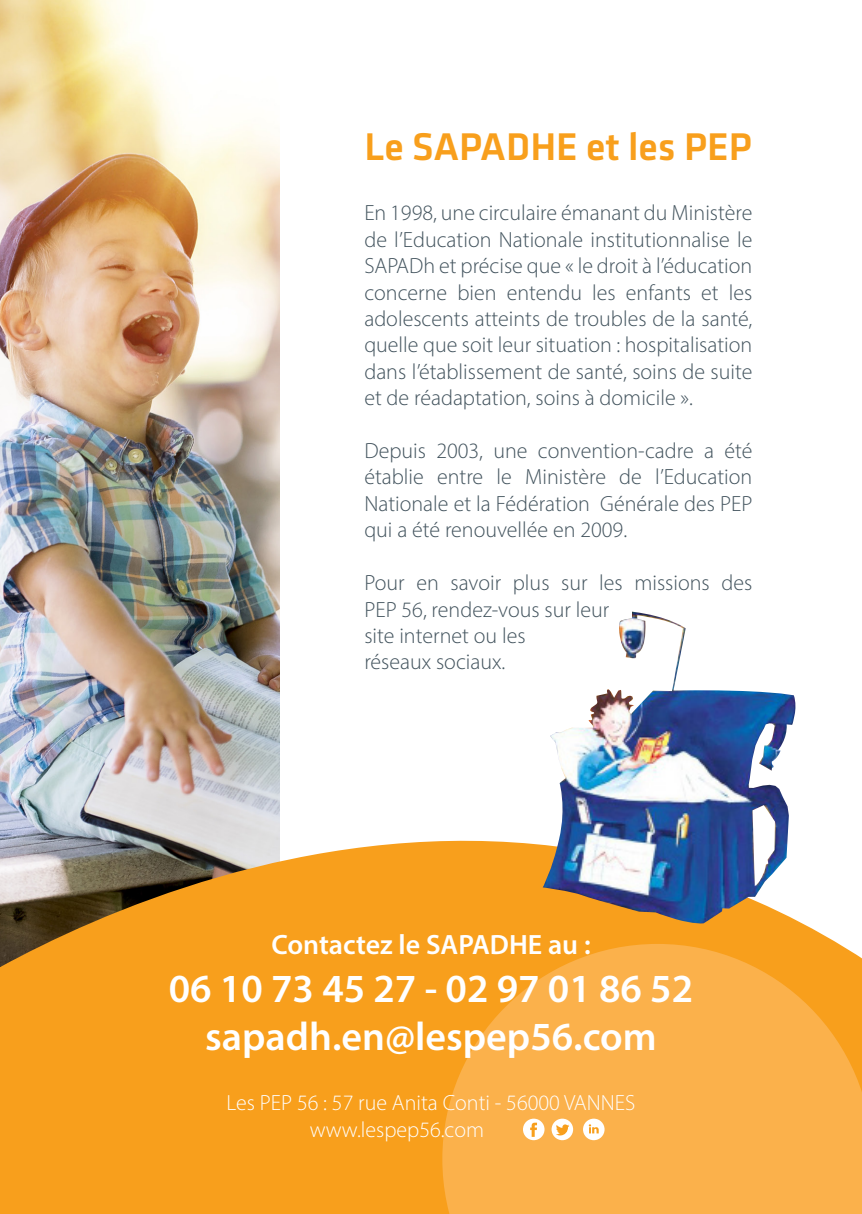
<style>
.page{position:relative;width:862px;height:1214px;background:#fff}
.page>*{position:absolute;margin:0;border:0;box-sizing:border-box;transform-origin:0 0}
.t1{font:600 40px "Myriad Pro";color:#fff}
.t2{font:500 40px "Klavika";color:#f89f1c}
.t3{font:600 28px "Myriad Pro";color:#fff}
.t4{font:300 22px/26.4px "Myriad Pro";color:#42535d;text-align:justify}
.t5{font:300 22px "Myriad Pro";color:#fff}
</style>
<div class="page">
<img style="left:0;top:0;width:280px;height:628px">
<svg style="left:0;top:628px;width:837px;height:585px;fill:#f89f1c"></svg>
<svg style="left:442px;top:943px;width:420px;height:270px;background:#faad42"></svg>
<img style="left:543px;top:611px;width:255px;height:313px">
<div style="left:523px;top:1118px;width:21px;height:21px;background:#fff;border-radius:50%"></div>
<svg style="left:530px;top:1122px;width:7px;height:14px"></svg>
<div style="left:551px;top:1118px;width:22px;height:21px;background:#fff;border-radius:50%"></div>
<svg style="left:556px;top:1124px;width:13px;height:11px"></svg>
<div style="left:583px;top:1118px;width:21px;height:21px;background:#fff;border-radius:50%"></div>
<svg style="left:589px;top:1124px;width:10px;height:9px"></svg>
<p class="t2" style="left:364px;top:125px;width:389px">Le SAPADHE et les PEP</p>
<p class="t4" style="left:364px;top:199px;width:389px">En 1998, une circulaire émanant du Ministère de l’Education Nationale institutionnalise le SAPADh et précise que « le droit à l’éducation concerne bien entendu les enfants et les adolescents atteints de troubles de la santé, quelle que soit leur situation : hospitalisation dans l’établissement de santé, soins de suite et de réadaptation, soins à domicile ».</p>
<p class="t4" style="left:364px;top:437px;width:389px">Depuis 2003, une convention-cadre a été établie entre le Ministère de l’Education Nationale et la Fédération Générale des PEP qui a été renouvellée en 2009.</p>
<p class="t4" style="left:364px;top:569px;width:389px">Pour en savoir plus sur les missions des<br>PEP 56, rendez-vous sur leur</p>
<p class="t4" style="left:364px;top:622px;width:163px">site internet ou les</p>
<p class="t4" style="left:364px;top:648px;width:142px">réseaux sociaux.</p>
<p class="t3" style="left:271px;top:926px;width:321px">Contactez le SAPADHE au :</p>
<p class="t1" style="left:169px;top:963px;width:526px">06 10 73 45 27 - 02 97 01 86 52</p>
<p class="t1" style="left:205px;top:1011px;width:453px">sapadh.en@lespep56.com</p>
<p class="t5" style="left:227px;top:1089px;width:410px">Les PEP 56 : 57 rue Anita Conti - 56000 VANNES</p>
<p class="t5" style="left:310px;top:1116px;width:176px">www.lespep56.com</p>
</div>
